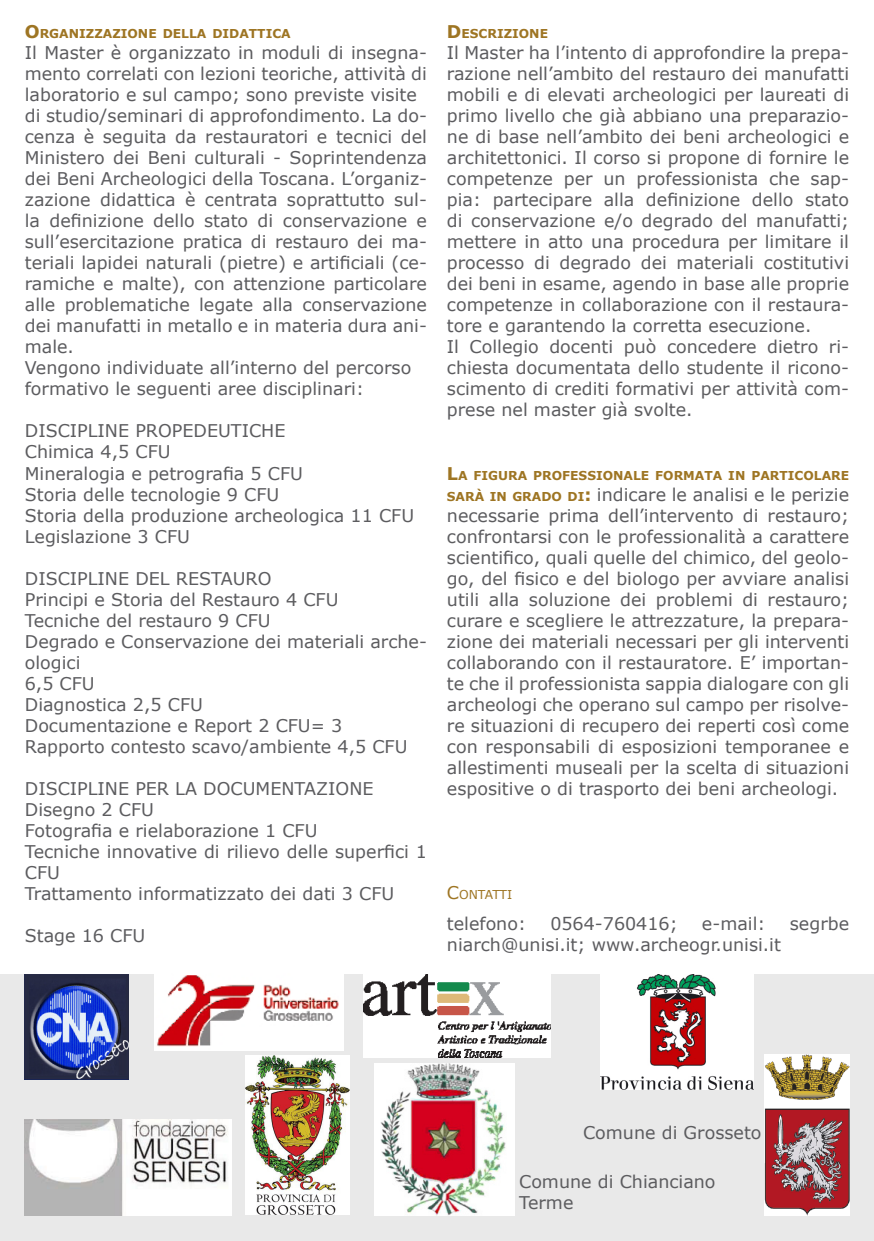
<style>
.page{position:relative;width:874px;height:1241px;background:#fff}
.page>*{position:absolute;margin:0;border:0;box-sizing:border-box;transform-origin:0 0}
.t1{font:17.5px/21px "Verdana";color:#5c5c5f;text-align:justify}
.t2{font:700 12.25px "Verdana";color:#9e7523}
.t3{font:12.25px "Verdana";letter-spacing:-.015em;color:#9e7523}
.s1{font-size:17.5px}
.s2{font-weight:700;font-size:12.25px;color:#9e7523}
.s3{font-weight:700;color:#9e7523}
</style>
<div class="page">
<div style="left:0;top:974px;width:873px;height:266px;background:#e9e9e9"></div>
<img style="left:25px;top:1119px;width:206px;height:95px">
<img style="left:25px;top:974px;width:104px;height:104px">
<img style="left:154px;top:974px;width:189px;height:76px">
<img style="left:363px;top:974px;width:187px;height:83px">
<img style="left:246px;top:1055px;width:103px;height:159px">
<img style="left:600px;top:974px;width:153px;height:115px">
<img style="left:374px;top:1063px;width:140px;height:152px">
<img style="left:764px;top:1054px;width:84px;height:161px">
<p class="t2" style="left:25px;top:26px;width:267px"><span class="s1">O</span>RGANIZZAZIONE DELLA DIDATTICA</p>
<p class="t1" style="left:25px;top:42px;width:403px">Il Master è organizzato in moduli di insegna&shy;mento correlati con lezioni teoriche, attività di</p>
<p class="t1" style="left:25px;top:84px;width:393px">laboratorio e sul campo; sono previste visite</p>
<p class="t1" style="left:25px;top:105px;width:403px">di studio/seminari di approfondimento. La do&shy;cenza è seguita da restauratori e tecnici del Ministero dei Beni culturali - Soprintendenza dei Beni Archeologici della Toscana. L’organiz&shy;zazione didattica è centrata soprattutto sul&shy;la definizione dello stato di conservazione e sull’esercitazione pratica di restauro dei ma&shy;teriali lapidei naturali (pietre) e artificiali (ce&shy;ramiche e malte), con attenzione particolare alle problematiche legate alla conservazione dei manufatti in metallo e in materia dura ani&shy;male.</p>
<p class="t1" style="left:25px;top:357px;width:388px">Vengono individuate all’interno del percorso</p>
<p class="t1" style="left:25px;top:378px;width:340px">formativo le seguenti aree disciplinari:</p>
<p class="t1" style="left:25px;top:420px;width:262px">DISCIPLINE PROPEDEUTICHE</p>
<p class="t1" style="left:25px;top:441px;width:147px">Chimica 4,5 CFU</p>
<p class="t1" style="left:25px;top:462px;width:279px">Mineralogia e petrografia 5 CFU</p>
<p class="t1" style="left:25px;top:483px;width:256px">Storia delle tecnologie 9 CFU</p>
<p class="t1" style="left:25px;top:504px;width:390px">Storia della produzione archeologica 11 CFU</p>
<p class="t1" style="left:25px;top:525px;width:166px">Legislazione 3 CFU</p>
<p class="t1" style="left:25px;top:567px;width:248px">DISCIPLINE DEL RESTAURO</p>
<p class="t1" style="left:25px;top:588px;width:315px">Principi e Storia del Restauro 4 CFU</p>
<p class="t1" style="left:25px;top:609px;width:247px">Tecniche del restauro 9 CFU</p>
<p class="t1" style="left:25px;top:630px;width:403px">Degrado e Conservazione dei materiali arche&shy;ologici</p>
<p class="t1" style="left:25px;top:672px;width:71px">6,5 CFU</p>
<p class="t1" style="left:25px;top:693px;width:179px">Diagnostica 2,5 CFU</p>
<p class="t1" style="left:25px;top:714px;width:319px">Documentazione e Report 2 CFU= 3</p>
<p class="t1" style="left:25px;top:735px;width:384px">Rapporto contesto scavo/ambiente 4,5 CFU</p>
<p class="t1" style="left:25px;top:777px;width:350px">DISCIPLINE PER LA DOCUMENTAZIONE</p>
<p class="t1" style="left:25px;top:798px;width:130px">Disegno 2 CFU</p>
<p class="t1" style="left:25px;top:819px;width:294px">Fotografia e rielaborazione 1 CFU</p>
<p class="t1" style="left:25px;top:840px;width:403px">Tecniche innovative di rilievo delle superfici 1<br>CFU</p>
<p class="t1" style="left:25px;top:882px;width:371px">Trattamento informatizzato dei dati 3 CFU</p>
<p class="t1" style="left:25px;top:924px;width:122px">Stage 16 CFU</p>
<p class="t2" style="left:446px;top:26px;width:103px"><span class="s1">D</span>ESCRIZIONE</p>
<p class="t1" style="left:446px;top:42px;width:403px">Il Master ha l’intento di approfondire la prepa&shy;razione nell’ambito del restauro dei manufatti mobili e di elevati archeologici per laureati di primo livello che già abbiano una preparazio&shy;ne di base nell’ambito dei beni archeologici e architettonici. Il corso si propone di fornire le competenze per un professionista che sap&shy;pia: partecipare alla definizione dello stato di conservazione e/o degrado del manufatti; mettere in atto una procedura per limitare il processo di degrado dei materiali costitutivi dei beni in esame, agendo in base alle proprie competenze in collaborazione con il restaura&shy;tore e garantendo la corretta esecuzione.</p>
<p class="t1" style="left:446px;top:336px;width:403px">Il Collegio docenti può concedere dietro ri&shy;chiesta documentata dello studente il ricono&shy;scimento di crediti formativi per attività com&shy;prese nel master già svolte.</p>
<p class="t2" style="left:446px;top:467px;width:403px"><span class="s1">L</span>A FIGURA PROFESSIONALE FORMATA IN PARTICOLARE</p>
<p class="t1" style="left:446px;top:483px;width:403px"><span class="s2">SARÀ IN GRADO DI</span><span class="s3">:</span> indicare le analisi e le perizie necessarie prima dell’intervento di restauro; confrontarsi con le professionalità a carattere scientifico, quali quelle del chimico, del geolo&shy;go, del fisico e del biologo per avviare analisi utili alla soluzione dei problemi di restauro; curare e scegliere le attrezzature, la prepara&shy;zione dei materiali necessari per gli interventi collaborando con il restauratore. E’ importan&shy;te che il professionista sappia dialogare con gli archeologi che operano sul campo per risolve&shy;re situazioni di recupero dei reperti così come con responsabili di esposizioni temporanee e allestimenti museali per la scelta di situazioni espositive o di trasporto dei beni archeologi.</p>
<p class="t3" style="left:446px;top:886px;width:67px"><span class="s1">C</span>ONTATTI</p>
<p class="t1" style="left:446px;top:912px;width:80px">telefono:</p>
<p class="t1" style="left:550px;top:912px;width:129px">0564-760416;</p>
<p class="t1" style="left:701px;top:912px;width:65px">e-mail:</p>
<p class="t1" style="left:789px;top:912px;width:61px">segrbe</p>
<p class="t1" style="left:446px;top:933px;width:335px">niarch@unisi.it; www.archeogr.unisi.it</p>
<p class="t1" style="left:582px;top:1121px;width:180px">Comune di Grosseto</p>
<p class="t1" style="left:519px;top:1169px;width:198px">Comune di Chianciano</p>
<p class="t1" style="left:519px;top:1190px;width:56px">Terme</p>
</div>
